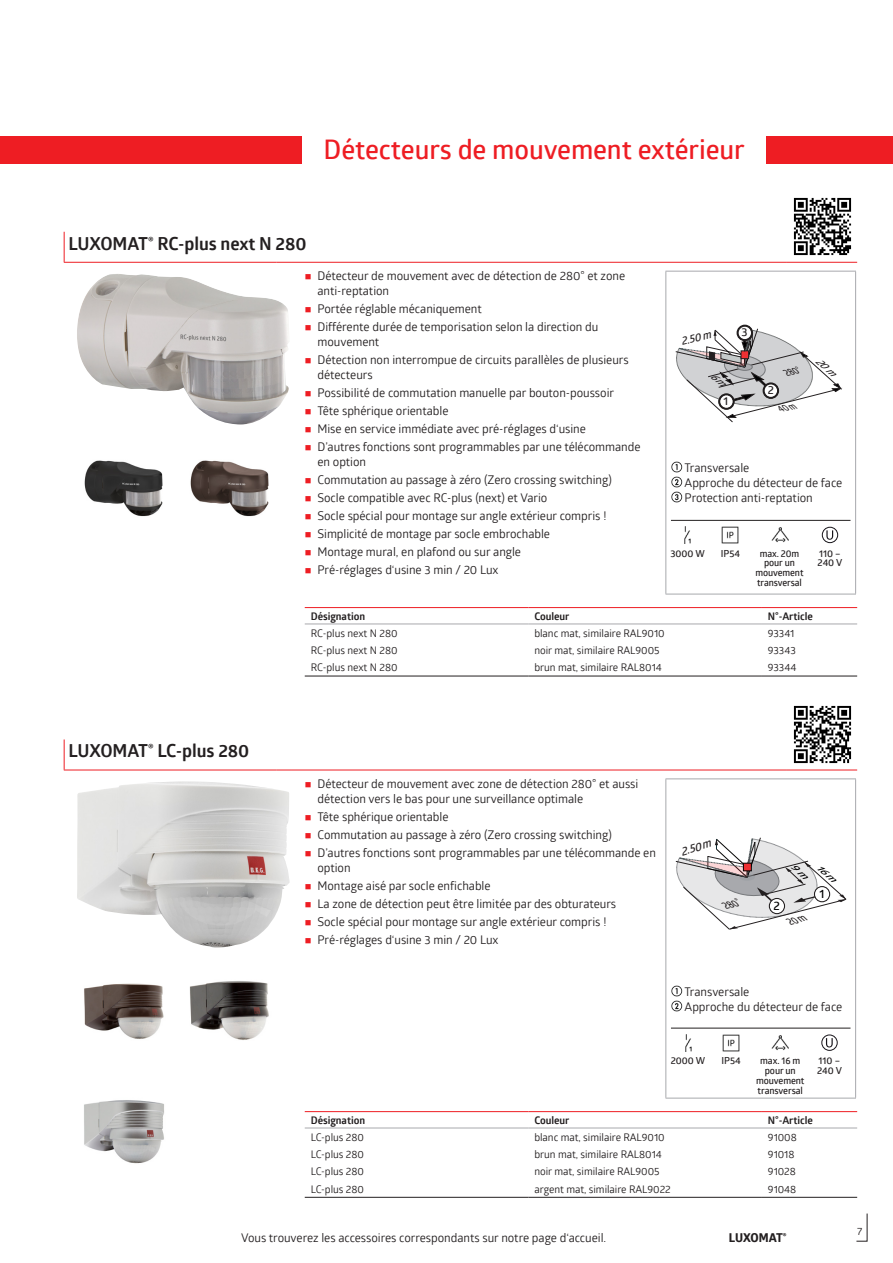
<style>
.page{position:relative;width:893px;height:1263px;background:#fff}
.page>*{position:absolute;margin:0;border:0;box-sizing:border-box;transform-origin:0 0}
.t1{font:600 27px "Glober";letter-spacing:-.005em;color:#ee1d23}
.t2{font:700 18px "Glober";letter-spacing:-.005em;color:#231f20}
.t3{font:600 12.15px "Glober";color:#000001}
.t4{font:12px/18px "Glober";letter-spacing:-.005em;color:#231f20}
.t5{font:700 12px "Globerx";letter-spacing:-.01em;color:#231f20}
.t6{font:italic 600 11.7px "Glober";color:#231f20;scale:.96 1}
.t7{font:600 11.55px "Glober";color:#231f20}
.t8{font:italic 600 11.25px "Glober";color:#231f20;scale:.95 1}
.t9{font:10.5px "Glober";letter-spacing:-.005em;color:#231f20}
.t10{font:700 10.5px "Glober";letter-spacing:-.005em;color:#231f20}
.t11{font:italic 600 10.5px "Glober";color:#231f20;scale:.81 1}
.t12{font:600 9.75px/9.8px "Glober";letter-spacing:-.01em;color:#231f20}
.t13{font:600 9.75px/9.8px "Glober";letter-spacing:-.01em;color:#231f20;text-align:center;scale:.96 1}
.t14{font:italic 600 9.75px "Glober";color:#231f20;scale:.82 1}
</style>
<div class="page">
<div style="left:0;top:136px;width:893px;height:28px;background:#ee1d23"></div>
<svg style="left:856px;top:1213px;width:12px;height:29px"></svg>
<div style="left:302px;top:132px;width:463px;height:36px;background:#fff"></div>
<hr style="left:786px;top:262px;width:71px;height:1px;background:#ee1d23">
<hr style="left:64px;top:232px;width:1px;height:30px;background:#ee1d23">
<hr style="left:64px;top:262px;width:213px;height:1px;background:#ee1d23">
<svg style="left:277px;top:262px;width:15px;height:1px"></svg>
<hr style="left:292px;top:262px;width:494px;height:1px;background:#ee1d23">
<img style="left:793px;top:197px;width:59px;height:59px">
<img style="left:77px;top:274px;width:212px;height:150px">
<img style="left:84px;top:460px;width:79px;height:57px">
<img style="left:190px;top:460px;width:79px;height:57px">
<hr style="left:665px;top:271px;width:1px;height:323px;background:#a8a9ad">
<hr style="left:665px;top:271px;width:191px;height:1px;background:#a8a9ad">
<hr style="left:855px;top:271px;width:1px;height:323px;background:#a8a9ad">
<hr style="left:665px;top:594px;width:191px;height:1px;background:#a8a9ad">
<svg style="left:672px;top:462px;width:10px;height:40px"></svg>
<hr style="left:671px;top:520px;width:179px;height:1px;background:#231f20">
<img style="left:684px;top:526px;width:7px;height:17px">
<img style="left:722px;top:526px;width:17px;height:17px">
<img style="left:771px;top:527px;width:17px;height:16px">
<div style="left:822px;top:527px;width:16px;height:16px;border:1px solid #17141a;border-radius:50%"></div>
<svg style="left:826px;top:530px;width:7px;height:10px"></svg>
<svg style="left:305px;top:608px;width:552px;height:16px"></svg>
<hr style="left:305px;top:676px;width:223px;height:1px;background:#231f20">
<hr style="left:528px;top:676px;width:234px;height:1px;background:#231f20">
<hr style="left:762px;top:676px;width:95px;height:1px;background:#231f20">
<hr style="left:305px;top:607px;width:223px;height:1px;background:#ee1d23">
<hr style="left:305px;top:624px;width:223px;height:1px;background:#a8a9ad">
<hr style="left:528px;top:624px;width:234px;height:1px;background:#a8a9ad">
<hr style="left:762px;top:624px;width:95px;height:1px;background:#a8a9ad">
<hr style="left:528px;top:607px;width:234px;height:1px;background:#ee1d23">
<hr style="left:762px;top:607px;width:95px;height:1px;background:#ee1d23">
<hr style="left:786px;top:770px;width:71px;height:1px;background:#ee1d23">
<hr style="left:64px;top:739px;width:1px;height:31px;background:#ee1d23">
<hr style="left:64px;top:770px;width:213px;height:1px;background:#ee1d23">
<svg style="left:277px;top:770px;width:15px;height:1px"></svg>
<hr style="left:292px;top:770px;width:494px;height:1px;background:#ee1d23">
<img style="left:793px;top:705px;width:59px;height:59px">
<img style="left:77px;top:781px;width:213px;height:166px">
<img style="left:84px;top:983px;width:80px;height:56px">
<img style="left:190px;top:981px;width:79px;height:59px">
<img style="left:84px;top:1100px;width:80px;height:64px">
<hr style="left:665px;top:779px;width:1px;height:319px;background:#a8a9ad">
<hr style="left:665px;top:778px;width:191px;height:1px;background:#a8a9ad">
<hr style="left:855px;top:779px;width:1px;height:319px;background:#a8a9ad">
<hr style="left:665px;top:1098px;width:191px;height:1px;background:#a8a9ad">
<svg style="left:672px;top:986px;width:10px;height:25px"></svg>
<hr style="left:671px;top:1028px;width:179px;height:1px;background:#231f20">
<img style="left:685px;top:1034px;width:7px;height:17px">
<img style="left:723px;top:1034px;width:17px;height:17px">
<img style="left:772px;top:1035px;width:17px;height:16px">
<div style="left:821px;top:1034px;width:17px;height:17px;border:1px solid #17141a;border-radius:50%"></div>
<svg style="left:826px;top:1038px;width:7px;height:9px"></svg>
<svg style="left:305px;top:1112px;width:552px;height:1px"></svg>
<hr style="left:305px;top:1197px;width:223px;height:1px;background:#231f20">
<hr style="left:528px;top:1197px;width:234px;height:1px;background:#231f20">
<hr style="left:762px;top:1197px;width:95px;height:1px;background:#231f20">
<hr style="left:305px;top:1111px;width:223px;height:1px;background:#ee1d23">
<hr style="left:305px;top:1127px;width:223px;height:1px;background:#a8a9ad">
<hr style="left:528px;top:1127px;width:234px;height:1px;background:#a8a9ad">
<hr style="left:762px;top:1127px;width:95px;height:1px;background:#a8a9ad">
<hr style="left:528px;top:1111px;width:234px;height:1px;background:#ee1d23">
<hr style="left:762px;top:1111px;width:95px;height:1px;background:#ee1d23">
<svg style="left:675px;top:325px;width:167px;height:97px"></svg>
<svg style="left:675px;top:837px;width:171px;height:93px"></svg>
<h1 class="t1" style="left:324px;top:131px;width:423px">Détecteurs de mouvement extérieur</h1>
<h2 class="t2" style="left:68px;top:230px;width:240px">LUXOMAT<sup>®</sup> RC-plus next N 280</h2>
<p class="t4" style="left:317px;top:268px;width:309px;line-height:15px">Détecteur de mouvement avec de détection de 280° et zone anti-reptation</p>
<p class="t4" style="left:317px;top:299px;width:282px">Portée réglable mécaniquement<br>Différente durée de temporisation selon la direction du</p>
<p class="t4" style="left:317px;top:332px;width:313px">mouvement<br>Détection non interrompue de circuits parallèles de plusieurs</p>
<p class="t4" style="left:317px;top:365px;width:325px">détecteurs<br>Possibilité de commutation manuelle par bouton-poussoir<br>Tête sphérique orientable<br>Mise en service immédiate avec pré-réglages d‘usine<br>D’autres fonctions sont programmables par une télécommande</p>
<p class="t4" style="left:317px;top:452px;width:296px">en option<br>Commutation au passage à zéro (Zero crossing switching)<br>Socle compatible avec RC-plus (next) et Vario<br>Socle spécial pour montage sur angle extérieur compris !<br>Simplicité de montage par socle embrochable<br>Montage mural, en plafond ou sur angle<br>Pré-réglages d‘usine 3 min / 20 Lux</p>
<p class="t8" style="left:679px;top:333px;width:33px;rotate:-14deg">2.50 m</p>
<p class="t7" style="left:742px;top:324px;width:8px">3</p>
<p class="t7" style="left:723px;top:393px;width:6px">1</p>
<p class="t7" style="left:768px;top:382px;width:8px">2</p>
<p class="t14" style="left:785px;top:366px;width:22px;rotate:-14deg">280°</p>
<p class="t4" style="left:685px;top:460px;width:159px;line-height:15px">Transversale<br>Approche du détecteur de face<br>Protection anti-reptation</p>
<p class="t12" style="left:670px;top:548px;width:36px">3000 W</p>
<p class="t12" style="left:721px;top:548px;width:21px">IP54</p>
<p class="t13" style="left:755px;top:548px;width:52px">max. 20m pour un mouvement transversal</p>
<p class="t12" style="left:818px;top:548px;width:26px">110 –<br>240 V</p>
<p class="t10" style="left:311px;top:609px;width:56px">Désignation</p>
<p class="t10" style="left:534px;top:609px;width:37px">Couleur</p>
<p class="t10" style="left:768px;top:609px;width:46px">N°-Article</p>
<p class="t9" style="left:311px;top:626px;width:88px">RC-plus next N 280</p>
<p class="t9" style="left:534px;top:626px;width:132px">blanc mat, similaire RAL9010</p>
<p class="t9" style="left:768px;top:626px;width:28px">93341</p>
<p class="t9" style="left:311px;top:643px;width:88px">RC-plus next N 280</p>
<p class="t9" style="left:534px;top:643px;width:127px">noir mat, similaire RAL9005</p>
<p class="t9" style="left:768px;top:643px;width:29px">93343</p>
<p class="t9" style="left:311px;top:660px;width:88px">RC-plus next N 280</p>
<p class="t9" style="left:534px;top:660px;width:129px">brun mat, similaire RAL8014</p>
<p class="t9" style="left:768px;top:660px;width:30px">93344</p>
<h2 class="t2" style="left:68px;top:738px;width:182px">LUXOMAT<sup>®</sup> LC-plus 280</h2>
<p class="t4" style="left:317px;top:776px;width:322px;line-height:15px">Détecteur de mouvement avec zone de détection 280° et aussi détection vers le bas pour une surveillance optimale</p>
<p class="t4" style="left:317px;top:807px;width:340px">Tête sphérique orientable<br>Commutation au passage à zéro (Zero crossing switching)<br>D’autres fonctions sont programmables par une télécommande en</p>
<p class="t4" style="left:317px;top:858px;width:300px">option<br>Montage aisé par socle enfichable<br>La zone de détection peut être limitée par des obturateurs Socle spécial pour montage sur angle extérieur compris !<br>Pré-réglages d‘usine 3 min / 20 Lux</p>
<p class="t6" style="left:678px;top:844px;width:34px;rotate:-17deg">2.50m</p>
<p class="t11" style="left:723px;top:898px;width:23px;rotate:-16deg">280°</p>
<p class="t3" style="left:774px;top:897px;width:8px">2</p>
<p class="t3" style="left:820px;top:885px;width:7px">1</p>
<p class="t4" style="left:685px;top:984px;width:159px;line-height:15px">Transversale<br>Approche du détecteur de face</p>
<p class="t12" style="left:671px;top:1056px;width:36px">2000 W</p>
<p class="t12" style="left:722px;top:1056px;width:21px">IP54</p>
<p class="t12" style="left:756px;top:1056px;width:50px;text-align:center">max. 16 m pour un mouvement transversal</p>
<p class="t12" style="left:817px;top:1056px;width:26px">110 –<br>240 V</p>
<p class="t10" style="left:311px;top:1113px;width:56px">Désignation</p>
<p class="t10" style="left:534px;top:1113px;width:37px">Couleur</p>
<p class="t10" style="left:768px;top:1113px;width:46px">N°-Article</p>
<p class="t9" style="left:311px;top:1130px;width:55px">LC-plus 280</p>
<p class="t9" style="left:534px;top:1130px;width:132px">blanc mat, similaire RAL9010</p>
<p class="t9" style="left:768px;top:1130px;width:30px">91008</p>
<p class="t9" style="left:311px;top:1147px;width:55px">LC-plus 280</p>
<p class="t9" style="left:534px;top:1147px;width:129px">brun mat, similaire RAL8014</p>
<p class="t9" style="left:768px;top:1147px;width:28px">91018</p>
<p class="t9" style="left:311px;top:1164px;width:55px">LC-plus 280</p>
<p class="t9" style="left:534px;top:1164px;width:127px">noir mat, similaire RAL9005</p>
<p class="t9" style="left:768px;top:1164px;width:29px">91028</p>
<p class="t9" style="left:311px;top:1181px;width:55px">LC-plus 280</p>
<p class="t9" style="left:534px;top:1181px;width:138px">argent mat, similaire RAL9022</p>
<p class="t9" style="left:768px;top:1181px;width:30px">91048</p>
<p class="t4" style="left:241px;top:1228px;width:366px">Vous trouverez les accessoires correspondants sur notre page d‘accueil.</p>
<p class="t5" style="left:729px;top:1229px;width:59px">LUXOMAT<sup>®</sup></p>
<p class="t9" style="left:857px;top:1224px;width:7px">7</p>
</div>
